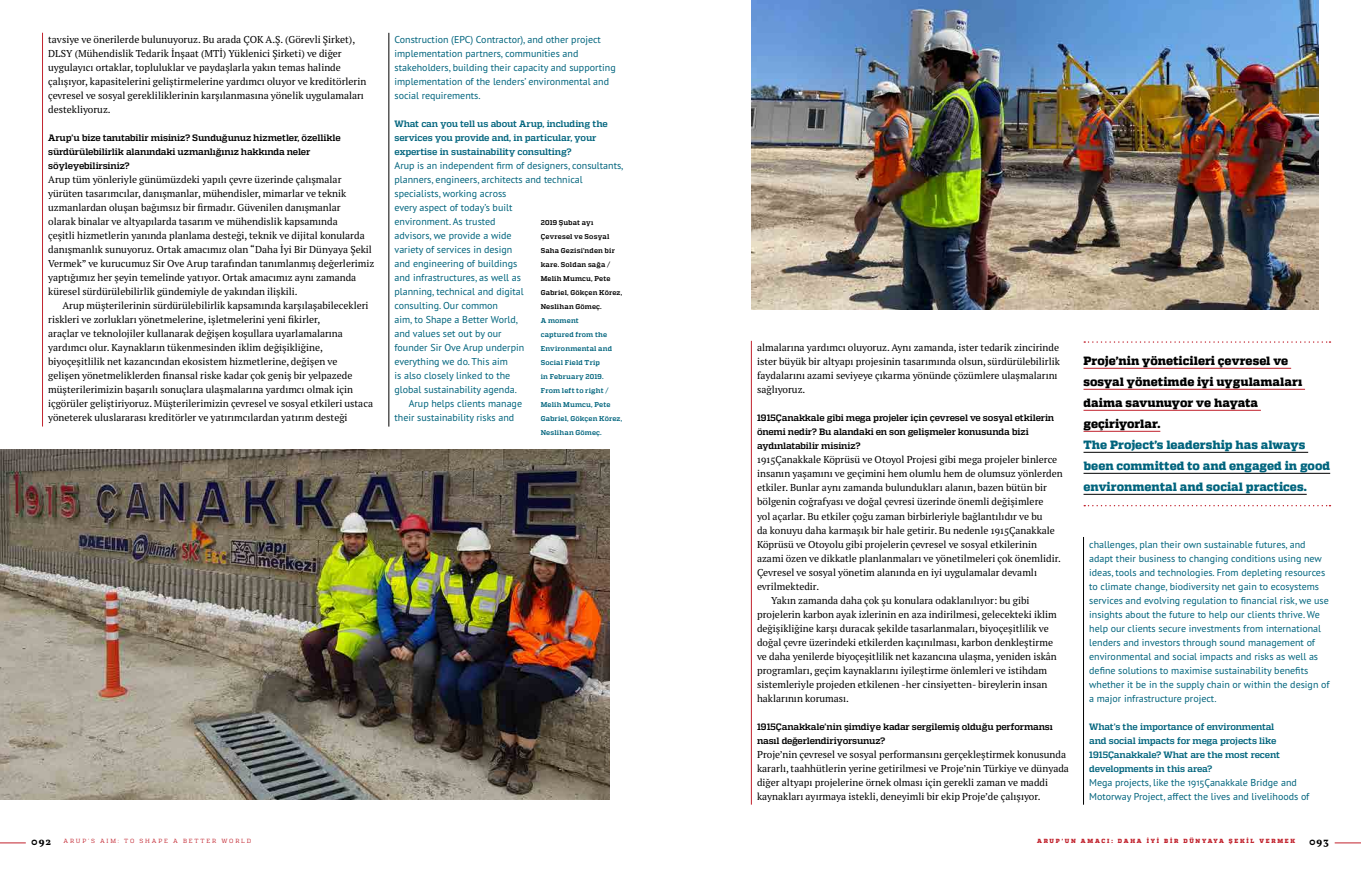
<style>
.page{position:relative;width:1361px;height:879px;background:#fff}
.page>*{position:absolute;margin:0;border:0;box-sizing:border-box;transform-origin:0 0}
.t1{font:800 12px/21px "Quadon";letter-spacing:.005em;color:#000}
.t2{font:800 12px/21px "Quadon";letter-spacing:.005em;color:#00647d}
.t3{font:10px/14px "PT Serif Pro";color:#000}
.t4{font:10px/14px "PT Sans Pro";color:#00647d}
.t5{font:800 10px "PT Serif Pro";letter-spacing:.125em;color:#000}
.t6{font:700 9.2px/14px "Quadon";letter-spacing:-.015em;color:#000}
.t7{font:700 9.2px/14px "Quadon";letter-spacing:-.015em;color:#00647d}
.t8{font:700 7px/14px "Quadon";letter-spacing:.025em;color:#00647d}
.t9{font:700 7px/14px "Quadon";letter-spacing:.025em;color:#000}
.t10{font:800 6px "Quadon";letter-spacing:.29em;color:#c1222d}
.t11{font:6px "Quadon";letter-spacing:.3em;color:#c1222d}
</style>
<div class="page">
<hr style="left:0;top:842px;width:51px;height:1px;background:#c1222d">
<div style="left:26px;top:839px;width:32px;height:8px;background:#fff"></div>
<hr style="left:1309px;top:842px;width:52px;height:1px;background:#c1222d">
<div style="left:1302px;top:839px;width:32px;height:8px;background:#fff"></div>
<hr style="left:389px;top:33px;width:1px;height:393px;background:#000">
<hr style="left:42px;top:33px;width:1px;height:393px;background:#c1222d">
<hr style="left:751px;top:341px;width:1px;height:463px;background:#c1222d">
<hr style="left:1083px;top:537px;width:1px;height:267px;background:#000">
<img style="left:751px;top:0;width:567px;height:309px">
<img style="left:0;top:449px;width:609px;height:350px">
<svg style="left:1083px;top:341px;width:248px;height:166px"></svg>
<svg style="left:1084px;top:341px;width:246px;height:2px"></svg>
<hr style="left:1083px;top:368px;width:208px;height:1px;background:#c1222d">
<hr style="left:1083px;top:389px;width:222px;height:1px;background:#c1222d">
<hr style="left:1083px;top:410px;width:178px;height:1px;background:#c1222d">
<hr style="left:1083px;top:431px;width:77px;height:1px;background:#c1222d">
<hr style="left:1083px;top:452px;width:225px;height:1px;background:#000">
<hr style="left:1083px;top:473px;width:247px;height:1px;background:#000">
<svg style="left:1084px;top:505px;width:246px;height:1px"></svg>
<hr style="left:1083px;top:494px;width:223px;height:1px;background:#000">
<p class="t3" style="left:48px;top:33px;width:320px">tavsiye ve önerilerde bulunuyoruz. Bu arada ÇOK A.Ş. (Görevli Şirket), DLSY (Mühendislik Tedarik İnşaat (MTİ) Yüklenici Şirketi) ve diğer uygulayıcı ortaklar, topluluklar ve paydaşlarla yakın temas halinde çalışıyor, kapasitelerini geliştirmelerine yardımcı oluyor ve kreditörlerin çevresel ve sosyal gerekliliklerinin karşılanmasına yönelik uygulamaları destekliyoruz.</p>
<p class="t6" style="left:48px;top:131px;width:294px">Arup’u bize tanıtabilir misiniz? Sunduğunuz hizmetler, özellikle sürdürülebilirlik alanındaki uzmanlığınız hakkında neler söyleyebilirsiniz?</p>
<p class="t3" style="left:48px;top:173px;width:328px">Arup tüm yönleriyle günümüzdeki yapılı çevre üzerinde çalışmalar yürüten tasarımcılar, danışmanlar, mühendisler, mimarlar ve teknik uzmanlardan oluşan bağımsız bir firmadır. Güvenilen danışmanlar<br>olarak binalar ve altyapılarda tasarım ve mühendislik kapsamında<br>çeşitli hizmetlerin yanında planlama desteği, teknik ve dijital konularda danışmanlık sunuyoruz. Ortak amacımız olan “Daha İyi Bir Dünyaya Şekil Vermek” ve kurucumuz Sir Ove Arup tarafından tanımlanmış değerlerimiz yaptığımız her şeyin temelinde yatıyor. Ortak amacımız aynı zamanda küresel sürdürülebilirlik gündemiyle de yakından ilişkili.</p>
<p class="t3" style="left:48px;top:299px;width:326px;text-indent:14px">Arup müşterilerinin sürdürülebilirlik kapsamında karşılaşabilecekleri riskleri ve zorlukları yönetmelerine, işletmelerini yeni fikirler,<br>araçlar ve teknolojiler kullanarak değişen koşullara uyarlamalarına yardımcı olur. Kaynakların tükenmesinden iklim değişikliğine, biyoçeşitlilik net kazancından ekosistem hizmetlerine, değişen ve<br>gelişen yönetmeliklerden finansal riske kadar çok geniş bir yelpazede müşterilerimizin başarılı sonuçlara ulaşmalarına yardımcı olmak için içgörüler geliştiriyoruz. Müşterilerimizin çevresel ve sosyal etkileri ustaca yöneterek uluslararası kreditörler ve yatırımcılardan yatırım desteği</p>
<p class="t4" style="left:394px;top:33px;width:223px">Construction (EPC) Contractor), and other project implementation partners, communities and stakeholders, building their capacity and supporting implementation of the lenders’ environmental and social requirements.</p>
<p class="t7" style="left:394px;top:117px;width:215px">What can you tell us about Arup, including the services you provide and, in particular, your expertise in sustainability consulting?</p>
<p class="t4" style="left:394px;top:159px;width:230px">Arup is an independent firm of designers, consultants,</p>
<p class="t4" style="left:394px;top:173px;width:190px">planners, engineers, architects and technical</p>
<p class="t4" style="left:394px;top:187px;width:113px">specialists, working across</p>
<p class="t4" style="left:394px;top:201px;width:119px">every aspect of today’s built</p>
<p class="t4" style="left:394px;top:215px;width:103px">environment. As trusted</p>
<p class="t4" style="left:394px;top:229px;width:118px">advisors, we provide a wide</p>
<p class="t4" style="left:394px;top:243px;width:119px">variety of services in design</p>
<p class="t4" style="left:394px;top:257px;width:124px">and engineering of buildings</p>
<p class="t4" style="left:394px;top:271px;width:128px">and infrastructures, as well as</p>
<p class="t4" style="left:394px;top:285px;width:131px">planning, technical and digital</p>
<p class="t4" style="left:394px;top:299px;width:105px">consulting. Our common</p>
<p class="t4" style="left:394px;top:313px;width:125px">aim, to Shape a Better World,</p>
<p class="t4" style="left:394px;top:327px;width:108px">and values set out by our</p>
<p class="t4" style="left:394px;top:341px;width:131px">founder Sir Ove Arup underpin</p>
<p class="t4" style="left:394px;top:355px;width:115px">everything we do. This aim</p>
<p class="t4" style="left:394px;top:369px;width:117px">is also closely linked to the</p>
<p class="t4" style="left:394px;top:383px;width:124px">global sustainability agenda.</p>
<p class="t4" style="left:409px;top:397px;width:115px">Arup helps clients manage</p>
<p class="t4" style="left:394px;top:411px;width:121px">their sustainability risks and</p>
<p class="t9" style="left:541px;top:216px;width:83px">2019 Şubat ayı<br>Çevresel ve Sosyal<br>Saha Gezisi’nden bir kare. Soldan sağa /<br>Melih Mumcu, Pete<br>Gabriel, Gökçen Körez,<br>Neslihan Gömeç.</p>
<p class="t8" style="left:541px;top:314px;width:83px">A moment<br>captured from the<br>Environmental and<br>Social Field Trip<br>in February 2019.<br>From left to right /<br>Melih Mumcu, Pete<br>Gabriel, Gökçen Körez,<br>Neslihan Gömeç.</p>
<p class="t3" style="left:757px;top:341px;width:304px">almalarına yardımcı oluyoruz. Aynı zamanda, ister tedarik zincirinde ister büyük bir altyapı projesinin tasarımında olsun, sürdürülebilirlik faydalarını azami seviyeye çıkarma yönünde çözümlere ulaşmalarını sağlıyoruz.</p>
<p class="t6" style="left:757px;top:411px;width:299px">1915Çanakkale gibi mega projeler için çevresel ve sosyal etkilerin önemi nedir? Bu alandaki en son gelişmeler konusunda bizi aydınlatabilir misiniz?</p>
<p class="t3" style="left:757px;top:453px;width:302px">1915Çanakkale Köprüsü ve Otoyol Projesi gibi mega projeler binlerce</p>
<p class="t3" style="left:757px;top:467px;width:307px">insanın yaşamını ve geçimini hem olumlu hem de olumsuz yönlerden</p>
<p class="t3" style="left:757px;top:481px;width:292px">etkiler. Bunlar aynı zamanda bulundukları alanın, bazen bütün bir</p>
<p class="t3" style="left:757px;top:495px;width:288px">bölgenin coğrafyası ve doğal çevresi üzerinde önemli değişimlere</p>
<p class="t3" style="left:757px;top:509px;width:287px">yol açarlar. Bu etkiler çoğu zaman birbirleriyle bağlantılıdır ve bu</p>
<p class="t3" style="left:757px;top:523px;width:299px">da konuyu daha karmaşık bir hale getirir. Bu nedenle 1915Çanakkale</p>
<p class="t3" style="left:757px;top:537px;width:281px">Köprüsü ve Otoyolu gibi projelerin çevresel ve sosyal etkilerinin</p>
<p class="t3" style="left:757px;top:551px;width:305px">azami özen ve dikkatle planlanmaları ve yönetilmeleri çok önemlidir.</p>
<p class="t3" style="left:757px;top:565px;width:281px">Çevresel ve sosyal yönetim alanında en iyi uygulamalar devamlı</p>
<p class="t3" style="left:757px;top:579px;width:64px">evrilmektedir.</p>
<p class="t3" style="left:771px;top:593px;width:260px">Yakın zamanda daha çok şu konulara odaklanılıyor: bu gibi</p>
<p class="t3" style="left:757px;top:607px;width:301px">projelerin karbon ayak izlerinin en aza indirilmesi, gelecekteki iklim</p>
<p class="t3" style="left:757px;top:621px;width:293px">değişikliğine karşı duracak şekilde tasarlanmaları, biyoçeşitlilik ve</p>
<p class="t3" style="left:757px;top:635px;width:297px">doğal çevre üzerindeki etkilerden kaçınılması, karbon denkleştirme</p>
<p class="t3" style="left:757px;top:649px;width:301px">ve daha yenilerde biyoçeşitlilik net kazancına ulaşma, yeniden iskân</p>
<p class="t3" style="left:757px;top:663px;width:292px">programları, geçim kaynaklarını iyileştirme önlemleri ve istihdam</p>
<p class="t3" style="left:757px;top:677px;width:292px">sistemleriyle projeden etkilenen -her cinsiyetten- bireylerin insan</p>
<p class="t3" style="left:757px;top:691px;width:94px">haklarının koruması.</p>
<p class="t6" style="left:757px;top:719px;width:297px">1915Çanakkale’nin şimdiye kadar sergilemiş olduğu performansı nasıl değerlendiriyorsunuz?</p>
<p class="t3" style="left:757px;top:747px;width:313px">Proje’nin çevresel ve sosyal performansını gerçekleştirmek konusunda kararlı, taahhütlerin yerine getirilmesi ve Proje’nin Türkiye ve dünyada diğer altyapı projelerine örnek olması için gerekli zaman ve maddi kaynakları ayırmaya istekli, deneyimli bir ekip Proje’de çalışıyor.</p>
<p class="t1" style="left:1083px;top:351px;width:220px">Proje’nin yöneticileri çevresel ve sosyal yönetimde iyi uygulamaları daima savunuyor ve hayata geçiriyorlar.</p>
<p class="t2" style="left:1083px;top:435px;width:248px">The Project’s leadership has always been committed to and engaged in good environmental and social practices.</p>
<p class="t4" style="left:1089px;top:537px;width:242px">challenges, plan their own sustainable futures, and adapt their business to changing conditions using new ideas, tools and technologies. From depleting resources to climate change, biodiversity net gain to ecosystems services and evolving regulation to financial risk, we use insights about the future to help our clients thrive. We help our clients secure investments from international lenders and investors through sound management of environmental and social impacts and risks as well as define solutions to maximise sustainability benefits whether it be in the supply chain or within the design of a major infrastructure project.</p>
<p class="t7" style="left:1089px;top:719px;width:192px">What’s the importance of environmental and social impacts for mega projects like 1915Çanakkale? What are the most recent developments in this area?</p>
<p class="t4" style="left:1089px;top:775px;width:222px">Mega projects, like the 1915Çanakkale Bridge and<br>Motorway Project, affect the lives and livelihoods of</p>
<p class="t11" style="left:64px;top:838px;width:189px">ARUP’S AIM: TO SHAPE A BETTER WORLD</p>
<p class="t10" style="left:1037px;top:838px;width:259px">ARUP’UN AMACI: DAHA İYİ BİR DÜNYAYA ŞEKİL VERMEK</p>
<p class="t5" style="left:32px;top:834px;width:21px">092</p>
<p class="t5" style="left:1309px;top:834px;width:21px">093</p>
</div>
